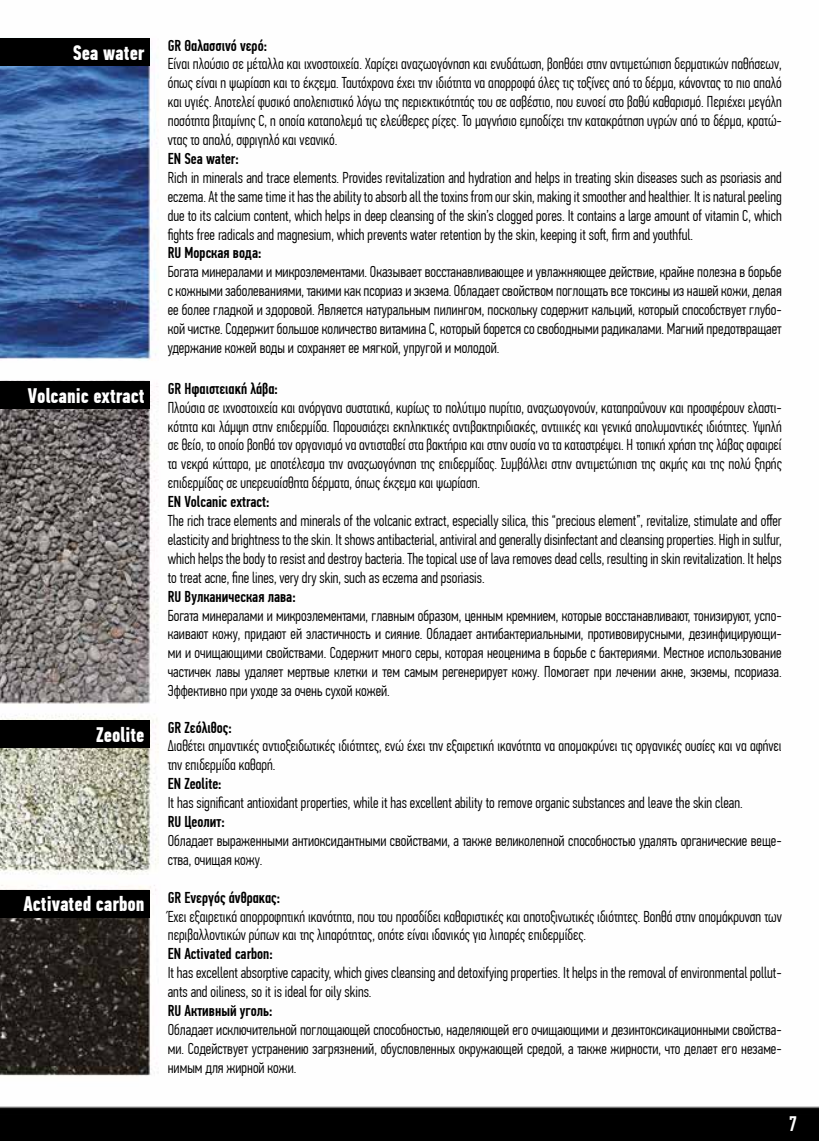
<style>
.page{position:relative;width:819px;height:1141px;background:#fff}
.page>*{position:absolute;margin:0;border:0;box-sizing:border-box;transform-origin:0 0}
.t1{font:700 21px "PF Din Text Comp Pro";color:#fff}
.t2{font:500 21px "PF Din Text Comp Pro";color:#fff}
.t3{font:300 15.75px/18.9px "PF Din Text Comp Pro";color:#000;text-align:justify}
.t4{font:500 15.75px "PF Din Text Comp Pro";color:#000}
</style>
<div class="page">
<img style="left:0;top:38px;width:819px;height:1103px">
<div style="left:0;top:38px;width:149px;height:28px;background:#000"></div>
<div style="left:0;top:381px;width:149px;height:28px;background:#000"></div>
<div style="left:0;top:720px;width:149px;height:28px;background:#000"></div>
<div style="left:0;top:890px;width:149px;height:27px;background:#000"></div>
<h1 class="t1" style="left:73px;top:40px;width:73px">Sea water</h1>
<h1 class="t1" style="left:28px;top:383px;width:118px">Volcanic extract</h1>
<h1 class="t1" style="left:96px;top:722px;width:50px">Zeolite</h1>
<h1 class="t1" style="left:23px;top:892px;width:123px">Activated carbon</h1>
<p class="t4" style="left:168px;top:36px;width:101px">GR Θαλασσινό νερό:</p>
<p class="t3" style="left:168px;top:55px;width:615px">Είναι πλούσιο σε μέταλλα και ιχνοστοιχεία. Χαρίζει αναζωογόνηση και ενυδάτωση, βοηθάει στην αντιμετώπιση δερματικών παθήσεων, όπως είναι η ψωρίαση και το έκζεμα. Ταυτόχρονα έχει την ιδιότητα να απορροφά όλες τις τοξίνες από το δέρμα, κάνοντας το πιο απαλό και υγιές. Αποτελεί φυσικό απολεπιστικό λόγω της περιεκτικότητάς του σε ασβέστιο, που ευνοεί στο βαθύ καθαρισμό. Περιέχει μεγάλη ποσότητα βιταμίνης C, η οποία καταπολεμά τις ελεύθερες ρίζες. Το μαγνήσιο εμποδίζει την κατακράτηση υγρών από το δέρμα, κρατώ&shy;ντας το απαλό, σφριγηλό και νεανικό.</p>
<p class="t4" style="left:168px;top:149px;width:72px">EN Sea water:</p>
<p class="t3" style="left:168px;top:168px;width:615px">Rich in minerals and trace elements. Provides revitalization and hydration and helps in treating skin diseases such as psoriasis and eczema. At the same time it has the ability to absorb all the toxins from our skin, making it smoother and healthier. It is natural peeling due to its calcium content, which helps in deep cleansing of the skin’s clogged pores. It contains a large amount of vitamin C, which fights free radicals and magnesium, which prevents water retention by the skin, keeping it soft, firm and youthful.</p>
<p class="t4" style="left:168px;top:244px;width:95px">RU Морская вода:</p>
<p class="t3" style="left:168px;top:262px;width:615px">Богата минералами и микроэлементами. Оказывает восстанавливающее и увлажняющее действие, крайне полезна в борьбе с кожными заболеваниями, такими как псориаз и экзема. Обладает свойством поглощать все токсины из нашей кожи, делая ее более гладкой и здоровой. Является натуральным пилингом, поскольку содержит кальций, который способствует глубо&shy;кой чистке. Содержит большое количество витамина С, который борется со свободными радикалами. Магний предотвращает удержание кожей воды и сохраняет ее мягкой, упругой и молодой.</p>
<p class="t4" style="left:168px;top:379px;width:112px">GR Ηφαιστειακή λάβα:</p>
<p class="t3" style="left:168px;top:398px;width:615px">Πλούσια σε ιχνοστοιχεία και ανόργανα συστατικά, κυρίως το πολύτιμο πυρίτιο, αναζωογονούν, καταπραΰνουν και προσφέρουν ελαστι&shy;κότητα και λάμψη στην επιδερμίδα. Παρουσιάζει εκπληκτικές αντιβακτηριδιακές, αντιιικές και γενικά απολυμαντικές ιδιότητες. Υψηλή σε θείο, το οποίο βοηθά τον οργανισμό να αντισταθεί στα βακτήρια και στην ουσία να τα καταστρέψει. Η τοπική χρήση της λάβας αφαιρεί τα νεκρά κύτταρα, με αποτέλεσμα την αναζωογόνηση της επιδερμίδας. Συμβάλλει στην αντιμετώπιση της ακμής και της πολύ ξηρής επιδερμίδας σε υπερευαίσθητα δέρματα, όπως έκζεμα και ψωρίαση.</p>
<p class="t4" style="left:168px;top:493px;width:103px">EN Volcanic extract:</p>
<p class="t3" style="left:168px;top:511px;width:615px">The rich trace elements and minerals of the volcanic extract, especially silica, this “precious element”, revitalize, stimulate and offer elasticity and brightness to the skin. It shows antibacterial, antiviral and generally disinfectant and cleansing properties. High in sulfur, which helps the body to resist and destroy bacteria. The topical use of lava removes dead cells, resulting in skin revitalization. It helps to treat acne, fine lines, very dry skin, such as eczema and psoriasis.</p>
<p class="t4" style="left:168px;top:587px;width:129px">RU Вулканическая лава:</p>
<p class="t3" style="left:168px;top:606px;width:615px">Богата минералами и микроэлементами, главным образом, ценным кремнием, которые восстанавливают, тонизируют, успо&shy;каивают кожу, придают ей эластичность и сияние. Обладает антибактериальными, противовирусными, дезинфицирующи&shy;ми и очищающими свойствами. Содержит много серы, которая неоценима в борьбе с бактериями. Местное использование частичек лавы удаляет мертвые клетки и тем самым регенерирует кожу. Помогает при лечении акне, экземы, псориаза.<br>Эффективно при уходе за очень сухой кожей.</p>
<p class="t4" style="left:168px;top:718px;width:66px">GR Ζεόλιθος:</p>
<p class="t3" style="left:168px;top:737px;width:615px">Διαθέτει σημαντικές αντιοξειδωτικές ιδιότητες, ενώ έχει την εξαιρετική ικανότητα να απομακρύνει τις οργανικές ουσίες και να αφήνει την επιδερμίδα καθαρή.</p>
<p class="t4" style="left:168px;top:775px;width:55px">EN Zeolite:</p>
<p class="t3" style="left:168px;top:793px;width:576px">It has significant antioxidant properties, while it has excellent ability to remove organic substances and leave the skin clean.</p>
<p class="t4" style="left:168px;top:812px;width:58px">RU Цеолит:</p>
<p class="t3" style="left:168px;top:831px;width:615px">Обладает выраженными антиоксидантными свойствами, а также великолепной способностью удалять органические веще&shy;ства, очищая кожу.</p>
<p class="t4" style="left:168px;top:888px;width:114px">GR Ενεργός άνθρακας:</p>
<p class="t3" style="left:168px;top:907px;width:615px">Έχει εξαιρετικά απορροφητική ικανότητα, που του προσδίδει καθαριστικές και αποτοξινωτικές ιδιότητες. Βοηθά στην απομάκρυνση των περιβαλλοντικών ρύπων και της λιπαρότητας, οπότε είναι ιδανικός για λιπαρές επιδερμίδες.</p>
<p class="t4" style="left:168px;top:945px;width:106px">EN Activated carbon:</p>
<p class="t3" style="left:168px;top:963px;width:615px">It has excellent absorptive capacity, which gives cleansing and detoxifying properties. It helps in the removal of environmental pollut&shy;ants and oiliness, so it is ideal for oily skins.</p>
<p class="t4" style="left:168px;top:1001px;width:106px">RU Активный уголь:</p>
<p class="t3" style="left:168px;top:1020px;width:615px">Обладает исключительной поглощающей способностью, наделяющей его очищающими и дезинтоксикационными свойства&shy;ми. Содействует устранению загрязнений, обусловленных окружающей средой, а также жирности, что делает его незаме&shy;нимым для жирной кожи.</p>
<h1 class="t2" style="left:788px;top:1112px;width:10px">7</h1>
</div>
